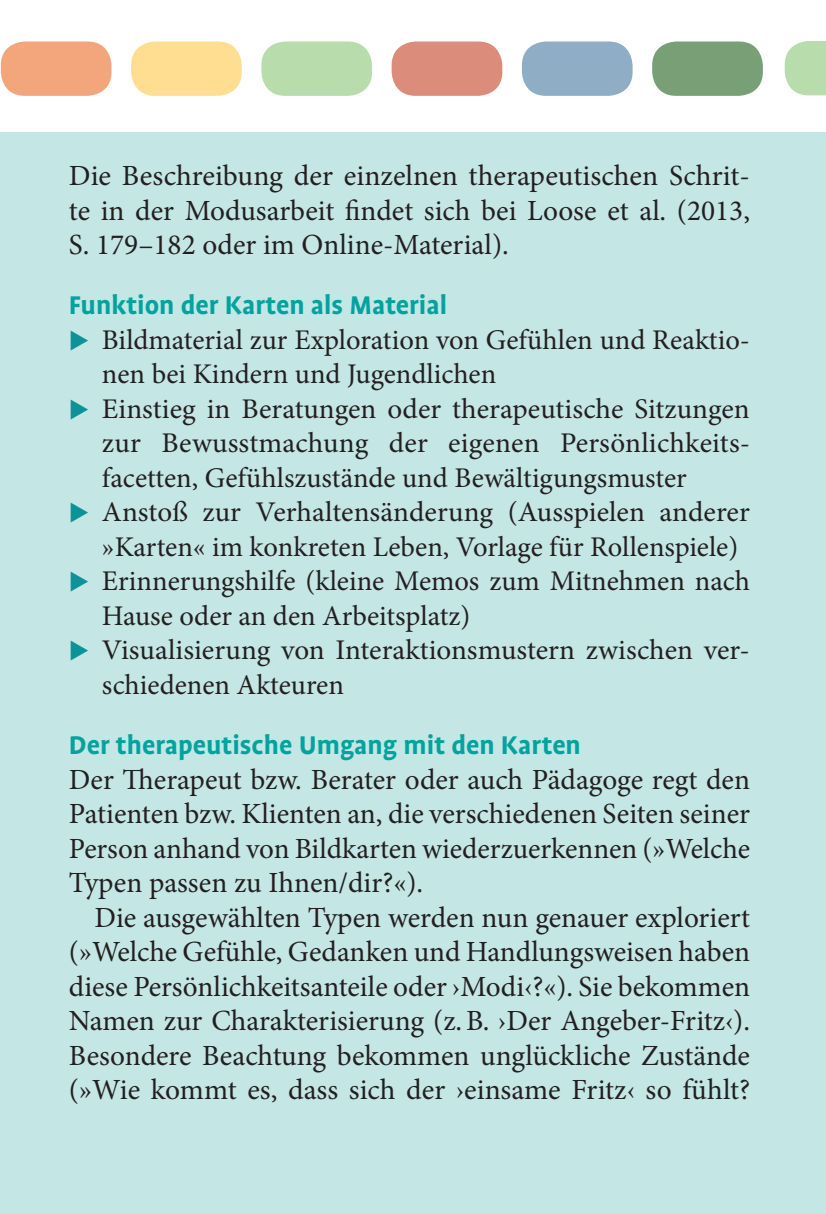
<style>
.page{position:relative;width:826px;height:1214px;background:#fff}
.page>*{position:absolute;margin:0;border:0;box-sizing:border-box;transform-origin:0 0}
.t1{font:29.4px/34.5px "Minion Pro";color:#231f20;text-align:justify}
.t2{font:700 29.4px "Profile OT";color:#00a39e}
.t3{font:28.5px/34.5px "Minion Pro";color:#231f20}
</style>
<div class="page">
<div style="left:0;top:133px;width:825px;height:1080px;background:#c4e6e5"></div>
<div style="left:1px;top:41px;width:110px;height:55px;background:#f3a57c;border-radius:24px"></div>
<div style="left:131px;top:41px;width:111px;height:55px;background:#ffdd91;border-radius:24px"></div>
<div style="left:261px;top:41px;width:111px;height:55px;background:#b8dcac;border-radius:24px"></div>
<div style="left:391px;top:41px;width:111px;height:55px;background:#db8c7b;border-radius:24px"></div>
<div style="left:521px;top:41px;width:111px;height:55px;background:#8faec5;border-radius:24px"></div>
<div style="left:651px;top:41px;width:111px;height:55px;background:#799f76;border-radius:24px"></div>
<svg style="left:784px;top:41px;width:41px;height:54px;background:#c0e0b5"></svg>
<p class="t1" style="left:69px;top:159px;width:682px">Die Beschreibung der einzelnen therapeutischen Schrit&shy;te in der Modusarbeit findet sich bei Loose et al. (2013, S. 179–182 oder im Online-Material).</p>
<p class="t2" style="left:69px;top:289px;width:379px">Funktion der Karten als Material</p>
<p class="t3" style="left:102px;top:322px;width:649px">Bildmaterial zur Exploration von Gefühlen und Reaktio&shy;nen bei Kindern und Jugendlichen<br>Einstieg in Beratungen oder therapeutische Sitzungen zur Bewusstmachung der eigenen Persönlichkeits&shy;facetten, Gefühlszustände und Bewältigungsmuster Anstoß zur Verhaltensänderung (Ausspielen anderer »Karten« im konkreten Leben, Vorlage für Rollenspiele)<br>Erinnerungshilfe (kleine Memos zum Mitnehmen nach Hause oder an den Arbeitsplatz)<br>Visualisierung von Interaktionsmustern zwischen ver&shy;schiedenen Akteuren</p>
<p class="t2" style="left:69px;top:729px;width:513px">Der therapeutische Umgang mit den Karten</p>
<p class="t1" style="left:69px;top:762px;width:682px">Der Therapeut bzw. Berater oder auch Pädagoge regt den Patienten bzw. Klienten an, die verschiedenen Seiten seiner Person anhand von Bildkarten wiederzuerkennen (»Welche Typen passen zu Ihnen/dir?«).</p>
<p class="t1" style="left:69px;top:900px;width:682px;text-indent:26px">Die ausgewählten Typen werden nun genauer exploriert (»Welche Gefühle, Gedanken und Handlungsweisen haben diese Persönlichkeitsanteile oder ›Modi‹?«). Sie bekommen Namen zur Charakterisierung (z.B. ›Der Angeber-Fritz‹).<br>Besondere Beachtung bekommen unglückliche Zustände (»Wie kommt es, dass sich der ›einsame Fritz‹ so fühlt?</p>
</div>
